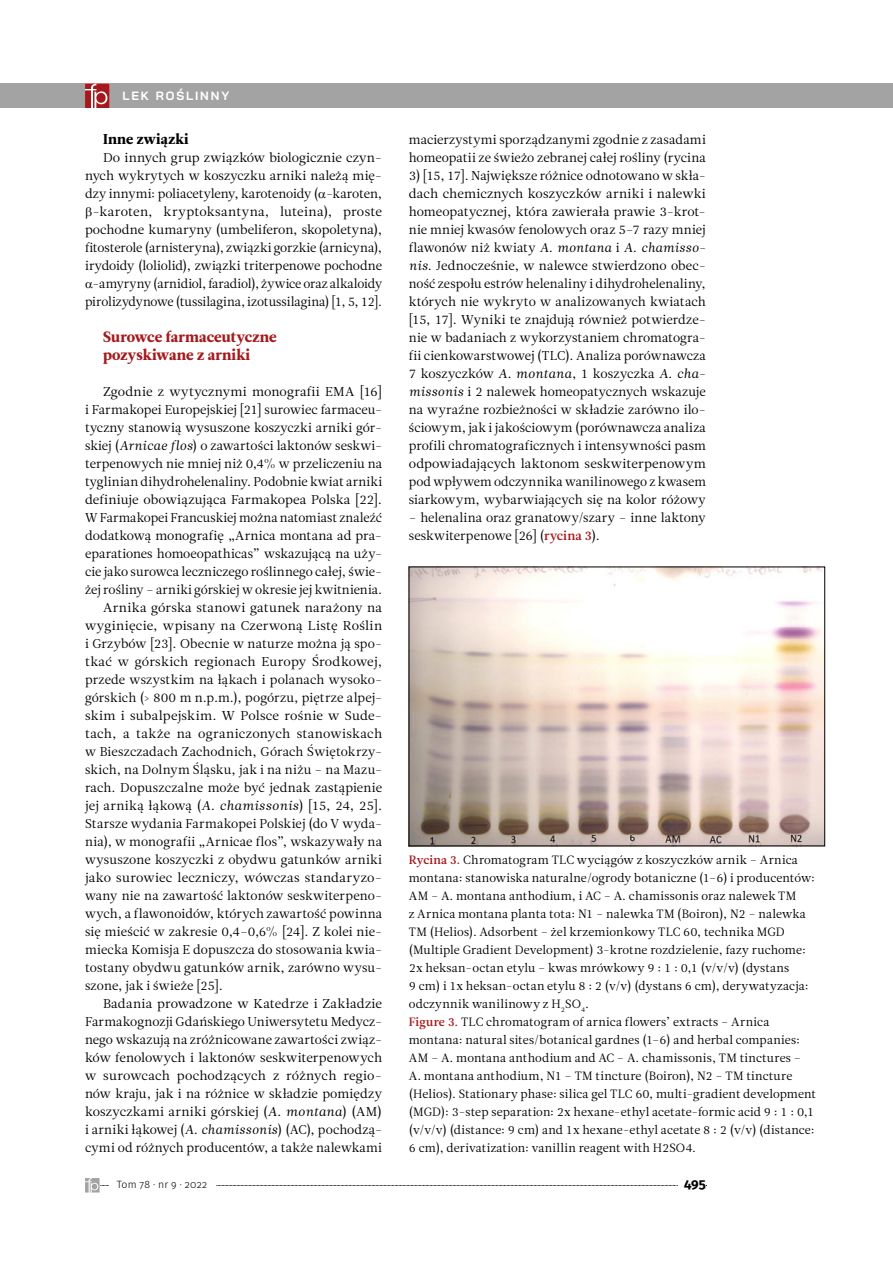
<style>
.page{position:relative;width:893px;height:1263px;background:#fff}
.page>*{position:absolute;margin:0;border:0;box-sizing:border-box;transform-origin:0 0}
.t1{font:15px/18px "Leitura News Roman 4";letter-spacing:.01em;color:#a5191c}
.t2{font:14.25px "Leitura News Roman 4";letter-spacing:.02em;color:#000}
.t3{font:700 13.5px "Fira Sans";color:#000}
.t4{font:12.75px/18px "Leitura News Roman 1";letter-spacing:.005em;color:#000}
.t5{font:12.75px "Leitura News Roman 1";letter-spacing:.025em;color:#000}
.t6{font:12.75px "Leitura News Italic 1";letter-spacing:.015em;color:#000}
.t7{font:12px/18px "Leitura News Roman 1";letter-spacing:.01em;color:#000}
.t8{font:700 12px "Bai Jamjuree";letter-spacing:.16em;color:#fff}
.t9{font:300 10.5px "Fira Sans";letter-spacing:.025em;color:#000}
.s1{font-family:"Leitura News Italic 1"}
.s2{font-family:"Leitura News Roman 1"}
.s3{font-family:"Leitura News Roman 3";color:#a5191c}
</style>
<div class="page">
<div style="left:0;top:83px;width:893px;height:25px;background:#a3a3a3"></div>
<svg style="left:85px;top:83px;width:25px;height:25px"></svg>
<svg style="left:85px;top:1178px;width:622px;height:14px"></svg>
<img style="left:411px;top:569px;width:412px;height:275px">
<p class="t8" style="left:122px;top:89px;width:108px">LEK ROŚLINNY</p>
<p class="t2" style="left:103px;top:131px;width:87px">Inne związki</p>
<p class="t4" style="left:85px;top:149px;width:299px;text-align:right">Do innych grup związków biologicznie czyn&shy;nych wykrytych w koszyczku arniki należą mię&shy;dzy innymi: poliacetyleny, karotenoidy ( -karoten, -karoten, kryptoksantyna, luteina), proste pochodne kumaryny (umbeliferon, skopoletyna), fitosterole (arnisteryna), związki gorzkie (arnicyna), irydoidy (loliolid), związki triterpenowe pochodne -amyryny (arnidiol, faradiol), żywice oraz alkaloidy pirolizydynowe (tussilagina, izotussilagina) [1, 5, 12].</p>
<p class="t1" style="left:103px;top:328px;width:175px">Surowce farmaceutyczne pozyskiwane z arniki</p>
<p class="t4" style="left:103px;top:383px;width:281px">Zgodnie z wytycznymi monografii EMA [16]</p>
<p class="t4" style="left:85px;top:401px;width:299px">i Farmakopei Europejskiej [21] surowiec farmaceu-</p>
<p class="t4" style="left:85px;top:419px;width:299px">tyczny stanowią wysuszone koszyczki arniki gór-</p>
<p class="t4" style="left:85px;top:437px;width:299px">skiej (<span class="s1">Arnicae flos</span>) o zawartości laktonów seskwi-</p>
<p class="t4" style="left:85px;top:455px;width:299px">terpenowych nie mniej niż 0,4% w przeliczeniu na</p>
<p class="t4" style="left:85px;top:473px;width:299px">tyglinian dihydrohelenaliny. Podobnie kwiat arniki</p>
<p class="t4" style="left:85px;top:491px;width:299px">definiuje obowiązująca Farmakopea Polska [22].</p>
<p class="t4" style="left:85px;top:509px;width:299px">W Farmakopei Francuskiej można natomiast znaleźć</p>
<p class="t4" style="left:85px;top:527px;width:299px">dodatkową monografię „Arnica montana ad pra-</p>
<p class="t4" style="left:85px;top:545px;width:299px">eparationes homoeopathicas” wskazującą na uży-</p>
<p class="t4" style="left:85px;top:563px;width:299px">cie jako surowca leczniczego roślinnego całej, świe-</p>
<p class="t4" style="left:85px;top:581px;width:299px">żej rośliny – arniki górskiej w okresie jej kwitnienia.</p>
<p class="t4" style="left:103px;top:599px;width:281px">Arnika górska stanowi gatunek narażony na</p>
<p class="t5" style="left:85px;top:618px;width:299px">wyginięcie, wpisany na Czerwoną Listę Roślin</p>
<p class="t4" style="left:85px;top:635px;width:299px">i Grzybów [23]. Obecnie w naturze można ją spo-</p>
<p class="t4" style="left:85px;top:653px;width:299px">tkać w górskich regionach Europy Środkowej,</p>
<p class="t4" style="left:85px;top:671px;width:299px">przede wszystkim na łąkach i polanach wysoko-</p>
<p class="t4" style="left:85px;top:689px;width:299px">górskich (&gt; 800 m n.p.m.), pogórzu, piętrze alpej-</p>
<p class="t4" style="left:85px;top:707px;width:299px">skim i subalpejskim. W Polsce rośnie w Sude-</p>
<p class="t4" style="left:85px;top:725px;width:299px">tach, a także na ograniczonych stanowiskach</p>
<p class="t4" style="left:85px;top:743px;width:299px">w Bieszczadach Zachodnich, Górach Świętokrzy-</p>
<p class="t4" style="left:85px;top:761px;width:299px">skich, na Dolnym Śląsku, jak i na niżu – na Mazu-</p>
<p class="t4" style="left:85px;top:779px;width:299px">rach. Dopuszczalne może być jednak zastąpienie</p>
<p class="t4" style="left:85px;top:797px;width:299px">jej arniką łąkową (<span class="s1">A. chamissonis</span>) [15, 24, 25].</p>
<p class="t4" style="left:85px;top:815px;width:299px">Starsze wydania Farmakopei Polskiej (do V wyda-</p>
<p class="t4" style="left:85px;top:833px;width:299px">nia), w monografii „Arnicae flos”, wskazywały na</p>
<p class="t4" style="left:85px;top:851px;width:299px">wysuszone koszyczki z obydwu gatunków arniki</p>
<p class="t4" style="left:85px;top:869px;width:299px">jako surowiec leczniczy, wówczas standaryzo-</p>
<p class="t4" style="left:85px;top:887px;width:299px">wany nie na zawartość laktonów seskwiterpeno-</p>
<p class="t4" style="left:85px;top:905px;width:299px">wych, a flawonoidów, których zawartość powinna</p>
<p class="t4" style="left:85px;top:923px;width:299px">się mieścić w zakresie 0,4–0,6% [24]. Z kolei nie-</p>
<p class="t4" style="left:85px;top:941px;width:299px">miecka Komisja E dopuszcza do stosowania kwia-</p>
<p class="t4" style="left:85px;top:959px;width:299px">tostany obydwu gatunków arnik, zarówno wysu-</p>
<p class="t4" style="left:85px;top:977px;width:139px">szone, jak i świeże [25].</p>
<p class="t4" style="left:103px;top:995px;width:281px">Badania prowadzone w Katedrze i Zakładzie</p>
<p class="t4" style="left:85px;top:1013px;width:299px">Farmakognozji Gdańskiego Uniwersytetu Medycz-</p>
<p class="t4" style="left:85px;top:1031px;width:299px">nego wskazują na zróżnicowane zawartości związ-</p>
<p class="t4" style="left:85px;top:1049px;width:299px">ków fenolowych i laktonów seskwiterpenowych</p>
<p class="t4" style="left:85px;top:1067px;width:299px">w surowcach pochodzących z różnych regio-</p>
<p class="t4" style="left:85px;top:1085px;width:299px">nów kraju, jak i na różnice w składzie pomiędzy</p>
<p class="t4" style="left:85px;top:1103px;width:299px">koszyczkami arniki górskiej (<span class="s1">A. montana</span>) (AM)</p>
<p class="t4" style="left:85px;top:1121px;width:299px">i arniki łąkowej (<span class="s1">A. chamissonis</span>) (AC), pochodzą-</p>
<p class="t4" style="left:85px;top:1139px;width:299px">cymi od różnych producentów, a także nalewkami</p>
<p class="t4" style="left:409px;top:131px;width:299px">macierzystymi sporządzanymi zgodnie z zasadami homeopatii ze świeżo zebranej całej rośliny (rycina</p>
<p class="t4" style="left:409px;top:167px;width:299px;text-align:justify">3) [15, 17]. Największe różnice odnotowano w skła&shy;dach chemicznych koszyczków arniki i nalewki homeopatycznej, która zawierała prawie 3-krot&shy;nie mniej kwasów fenolowych oraz 5–7 razy mniej</p>
<p class="t6" style="left:409px;top:240px;width:299px"><span class="s2">flawonów niż kwiaty</span> A. montana <span class="s2">i</span> A. chamisso-</p>
<p class="t4" style="left:409px;top:257px;width:299px;text-align:justify"><span class="s1">nis</span>. Jednocześnie, w nalewce stwierdzono obec&shy;ność zespołu estrów helenaliny i dihydrohelenaliny, których nie wykryto w analizowanych kwiatach [15, 17]. Wyniki te znajdują również potwierdze&shy;nie w badaniach z wykorzystaniem chromatogra&shy;fii cienkowarstwowej (TLC). Analiza porównawcza 7 koszyczków <span class="s1">A. montana</span>, 1 koszyczka <span class="s1">A. cha&shy;missonis</span> i 2 nalewek homeopatycznych wskazuje na wyraźne rozbieżności w składzie zarówno ilo&shy;ściowym, jak i jakościowym (porównawcza analiza profili chromatograficznych i intensywności pasm odpowiadających laktonom seskwiterpenowym pod wpływem odczynnika wanilinowego z kwasem siarkowym, wybarwiających się na kolor różowy</p>
<p class="t4" style="left:409px;top:509px;width:299px">– helenalina oraz granatowy/szary – inne laktony seskwiterpenowe [26] (<span class="s3">rycina 3</span>).</p>
<p class="t7" style="left:409px;top:851px;width:409px"><span class="s3">Rycina 3.</span> Chromatogram TLC wyciągów z koszyczków arnik – Arnica montana: stanowiska naturalne/ogrody botaniczne (1–6) i producentów:<br>AM – A. montana anthodium, i AC – A. chamissonis oraz nalewek TM<br>z Arnica montana planta tota: N1 – nalewka TM (Boiron), N2 – nalewka TM (Helios). Adsorbent – żel krzemionkowy TLC 60, technika MGD (Multiple Gradient Development) 3-krotne rozdzielenie, fazy ruchome:<br>2x heksan-octan etylu – kwas mrówkowy 9 : 1 : 0,1 (v/v/v) (dystans<br>9 cm) i 1x heksan-octan etylu 8 : 2 (v/v) (dystans 6 cm), derywatyzacja: odczynnik wanilinowy z H<sub>2</sub>SO<sub>4</sub>.<br><span class="s3">Figure 3.</span> TLC chromatogram of arnica flowers’ extracts – Arnica montana: natural sites/botanical gardnes (1–6) and herbal companies:<br>AM – A. montana anthodium and AC – A. chamissonis, TM tinctures – A. montana anthodium, N1 – TM tincture (Boiron), N2 – TM tincture (Helios). Stationary phase: silica gel TLC 60, multi-gradient development (MGD): 3-step separation: 2x hexane-ethyl acetate-formic acid 9 : 1 : 0,1 (v/v/v) (distance: 9 cm) and 1x hexane-ethyl acetate 8 : 2 (v/v) (distance:<br>6 cm), derivatization: vanillin reagent with H2SO4.</p>
<p class="t9" style="left:117px;top:1177px;width:92px">Tom 78 · nr 9 · 2022</p>
<p class="t3" style="left:684px;top:1172px;width:23px">495</p>
</div>
